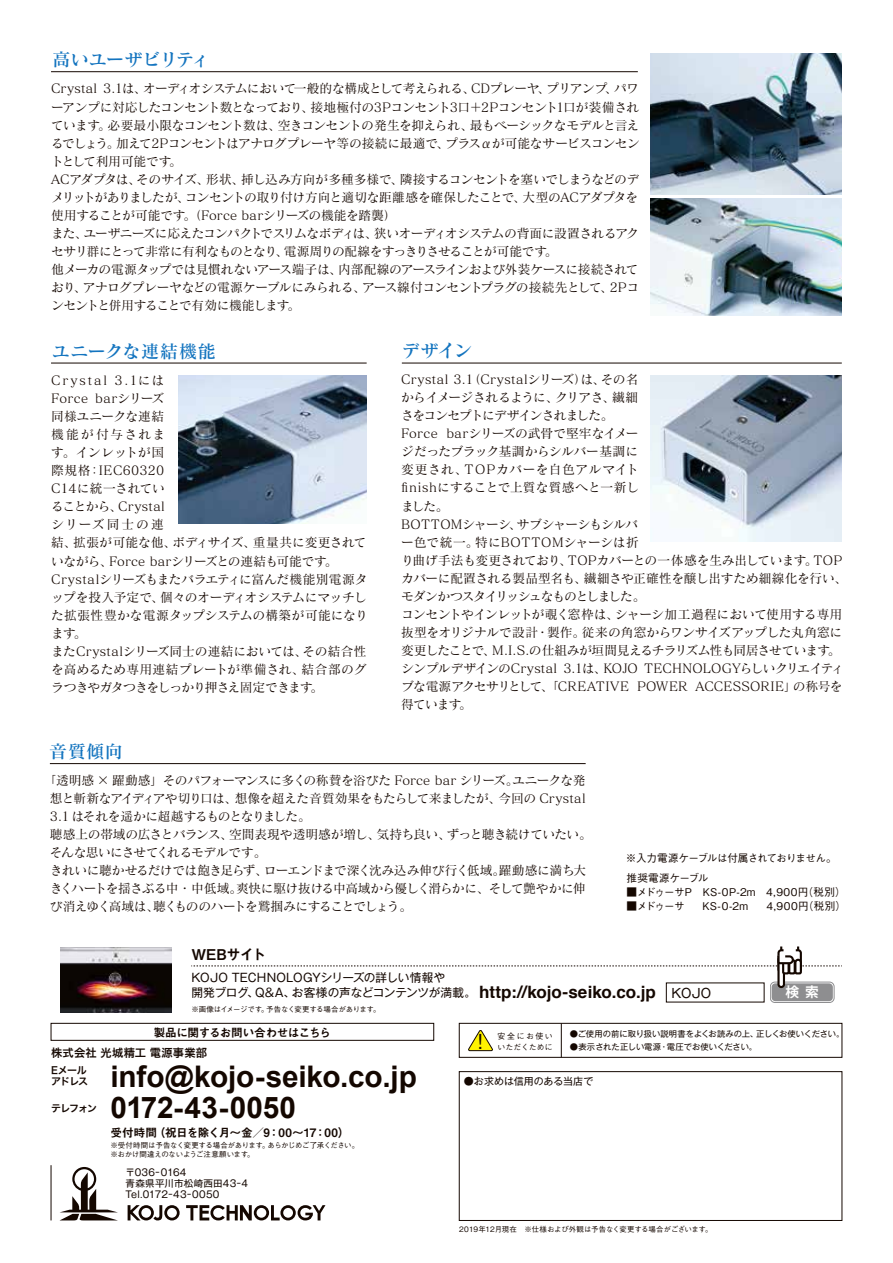
<style>
.page{position:relative;width:893px;height:1263px;background:#fff}
.page>*{position:absolute;margin:0;border:0;box-sizing:border-box;transform-origin:0 0}
.t1{font:700 29.7px/32px "Arial";letter-spacing:-.005em;color:#140700}
.t2{font:19.2px "Gothic MB101 Pr 6";color:#140700}
.t3{font:18px "Matisse Pro DB";letter-spacing:-.03em;color:#1374bf}
.t4{font:18px "Matisse Pro DB";letter-spacing:.025em;color:#1374bf}
.t5{font:18px "Matisse Pro DB";color:#1374bf}
.t6{font:14.85px "Midashi Go Pr 5 MB31";letter-spacing:-.035em;color:#140700}
.t7{font:700 13.65px "Koz Go Pro";color:#fff}
.t8{font:12.75px/18.1px "Matisse Pro M";letter-spacing:-.035em;color:#140700}
.t9{font:12.75px/18.1px "Matisse Pro M";letter-spacing:-.005em;color:#140700}
.t10{font:12.75px "Gothic MB101 Pr 6";color:#140700}
.t11{font:11.7px/14.9px "Gothic MB101 Pr 6";letter-spacing:-.01em;color:#140700}
.t12{font:11.7px "Midashi Go Pr 5 MB31";letter-spacing:-.045em;color:#140700}
.t13{font:11.25px "Hira Kaku Std W6";letter-spacing:.02em;color:#140700}
.t14{font:500 10.65px "Gothic BBB Pro";letter-spacing:.01em;color:#140700}
.t15{font:500 10.65px/19.6px "Gothic BBB Pro";letter-spacing:-.065em;color:#140700}
.t16{font:10.05px "Gothic MB101 Pr 6";color:#140700}
.t17{font:10.05px/10.6px "Hira Kaku Std W6";letter-spacing:-.085em;color:#140700}
.t18{font:9.6px/11.2px "Gothic MB101 Pr 6";letter-spacing:.025em;color:#140700}
.t19{font:8.25px "Gothic MB101 Pr 6";letter-spacing:-.005em;color:#140700}
.t20{font:500 7.8px/10.6px "Gothic BBB Pr 6";letter-spacing:.035em;color:#140700}
.t21{font:500 7.5px/8.6px "Gothic BBB Pr 6";letter-spacing:-.035em;color:#140700}
.s1{font-family:"Helvetica";font-weight:700;font-size:16.95px}
</style>
<div class="page">
<img style="left:651px;top:53px;width:191px;height:142px">
<img style="left:651px;top:199px;width:191px;height:117px">
<img style="left:178px;top:375px;width:189px;height:148px">
<img style="left:650px;top:375px;width:192px;height:167px">
<div style="left:51px;top:1023px;width:383px;height:17px;border:1px solid #140700"></div>
<div style="left:459px;top:1023px;width:383px;height:34px;border:1px solid #140700"></div>
<hr style="left:51px;top:1165px;width:1px;height:55px;background:#140700">
<div style="left:459px;top:1071px;width:383px;height:150px;border:1px solid #140700"></div>
<svg style="left:60px;top:1167px;width:58px;height:53px"></svg>
<svg style="left:128px;top:1205px;width:52px;height:15px"></svg>
<svg style="left:186px;top:1205px;width:139px;height:15px"></svg>
<hr style="left:561px;top:1023px;width:1px;height:34px;background:#140700">
<svg style="left:468px;top:1030px;width:25px;height:21px"></svg>
<div style="left:772px;top:983px;width:61px;height:18px;background:#8e8e90;border-radius:4px"></div>
<div style="left:770px;top:982px;width:64px;height:21px;border:1px solid #8e8e90;border-radius:5px"></div>
<svg style="left:780px;top:945px;width:19px;height:9px"></svg>
<div style="left:777px;top:949px;width:25px;height:24px;background:#fff;border:2px solid #140700;border-radius:3px"></div>
<svg style="left:191px;top:953px;width:651px;height:36px"></svg>
<img style="left:61px;top:948px;width:110px;height:65px">
<hr style="left:51px;top:71px;width:587px;height:1px;background:#140700">
<hr style="left:51px;top:363px;width:316px;height:1px;background:#140700">
<hr style="left:402px;top:363px;width:440px;height:1px;background:#140700">
<hr style="left:50px;top:763px;width:536px;height:1px;background:#140700">
<h3 class="t3" style="left:53px;top:48px;width:159px">高いユーザビリティ</h3>
<p class="t8" style="left:51px;top:79px;width:590px">Crystal 3.1は、オーディオシステムにおいて一般的な構成として考えられる、CDプレーヤ、プリアンプ、パワーアンプに対応したコンセント数となっており、接地極付の3Pコンセント3口＋2Pコンセント1口が装備されています。必要最小限なコンセント数は、空きコンセントの発生を抑えられ、最もベーシックなモデルと言えるでしょう。加えて2Pコンセントはアナログプレーヤ等の接続に最適で、プラスαが可能なサービスコンセントとして利用可能です。<br>ACアダプタは、そのサイズ、形状、挿し込み方向が多種多様で、隣接するコンセントを塞いでしまうなどのデメリットがありましたが、コンセントの取り付け方向と適切な距離感を確保したことで、大型のACアダプタを使用することが可能です。（Force barシリーズの機能を踏襲）<br>また、ユーザニーズに応えたコンパクトでスリムなボディは、狭いオーディオシステムの背面に設置されるアクセサリ群にとって非常に有利なものとなり、電源周りの配線をすっきりさせることが可能です。<br>他メーカの電源タップでは見慣れないアース端子は、内部配線のアースラインおよび外装ケースに接続されており、アナログプレーヤなどの電源ケーブルにみられる、アース線付コンセントプラグの接続先として、2Pコンセントと併用することで有効に機能します。</p>
<h3 class="t4" style="left:52px;top:340px;width:165px">ユニークな連結機能</h3>
<p class="t9" style="left:51px;top:371px;width:318px">Crystal 3.1には<br>Force barシリーズ<br>同様ユニークな連結<br>機能が付与されま<br>す。インレットが国<br>際規格：IEC60320<br>C14に統一されてい<br>ることから、Crystal<br>シリーズ同士の連<br>結、拡張が可能な他、ボディサイズ、重量共に変更されていながら、Force barシリーズとの連結も可能です。<br>Crystalシリーズもまたバラエティに富んだ機能別電源タップを投入予定で、個々のオーディオシステムにマッチした拡張性豊かな電源タップシステムの構築が可能になります。<br>またCrystalシリーズ同士の連結においては、その結合性を高めるため専用連結プレートが準備され、結合部のグラつきやガタつきをしっかり押さえ固定できます。</p>
<h3 class="t5" style="left:402px;top:339px;width:71px">デザイン</h3>
<p class="t8" style="left:401px;top:370px;width:448px">Crystal 3.1（Crystalシリーズ）は、その名<br>からイメージされるように、クリアさ、繊細<br>さをコンセプトにデザインされました。<br>Force barシリーズの武骨で堅牢なイメー<br>ジだったブラック基調からシルバー基調に<br>変更され、TOPカバーを白色アルマイト<br>finishにすることで上質な質感へと一新し<br>ました。<br>BOTTOMシャーシ、サブシャーシもシルバ<br>ー色で統一。特にBOTTOMシャーシは折<br>り曲げ手法も変更されており、TOPカバーとの一体感を生み出しています。TOPカバーに配置される製品型名も、繊細さや正確性を醸し出すため細線化を行い、モダンかつスタイリッシュなものとしました。<br>コンセントやインレットが覗く窓枠は、シャーシ加工過程において使用する専用抜型をオリジナルで設計・製作。従来の角窓からワンサイズアップした丸角窓に変更したことで、M.I.S.の仕組みが垣間見えるチラリズム性も同居させています。シンプルデザインのCrystal 3.1は、KOJO TECHNOLOGYらしいクリエイティブな電源アクセサリとして、「CREATIVE POWER ACCESSORIE」の称号を得ています。</p>
<h3 class="t5" style="left:49px;top:739px;width:75px">音質傾向</h3>
<p class="t8" style="left:50px;top:771px;width:544px;text-indent:-6px">「透明感 × 躍動感」そのパフォーマンスに多くの称賛を浴びた Force bar シリーズ。ユニークな発想と斬新なアイディアや切り口は、想像を超えた音質効果をもたらして来ましたが、今回の Crystal 3.1 はそれを遥かに超越するものとなりました。<br>聴感上の帯域の広さとバランス、空間表現や透明感が増し、気持ち良い、ずっと聴き続けていたい。そんな思いにさせてくれるモデルです。<br>きれいに聴かせるだけでは飽き足らず、ローエンドまで深く沈み込み伸び行く低域。躍動感に満ち大きくハートを揺さぶる中・中低域。爽快に駆け抜ける中高域から優しく滑らかに、そして艶やかに伸び消えゆく高域は、聴くもののハートを鷲掴みにすることでしょう。</p>
<p class="t15" style="left:626px;top:847px;width:212px">※入力電源ケーブルは付属されておりません。推奨電源ケーブル</p>
<p class="t14" style="left:626px;top:883px;width:221px">■メドゥーサP　KS-0P-2m　4,900円(税別）</p>
<p class="t14" style="left:626px;top:897px;width:221px">■メドゥーサ 　KS-0-2m　 4,900円(税別）</p>
<p class="t6" style="left:191px;top:943px;width:76px">WEBサイト</p>
<p class="t11" style="left:191px;top:969px;width:466px">KOJO TECHNOLOGYシリーズの詳しい情報や<br>開発ブログ、Q&amp;A、お客様の声などコンテンツが満載。 <span class="s1">http://kojo-seiko.co.jp</span></p>
<p class="t21" style="left:191px;top:1004px;width:191px">※画像はイメージです。予告なく変更する場合があります。</p>
<p class="t13" style="left:51px;top:1044px;width:158px">株式会社 光城精工 電源事業部</p>
<p class="t17" style="left:51px;top:1065px;width:39px">Eメールアドレス</p>
<p class="t17" style="left:51px;top:1103px;width:47px">テレフォン</p>
<p class="t10" style="left:671px;top:982px;width:41px">KOJO</p>
<p class="t7" style="left:786px;top:984px;width:35px">検 索</p>
<p class="t12" style="left:154px;top:1023px;width:179px">製品に関するお問い合わせはこちら</p>
<p class="t19" style="left:570px;top:1027px;width:276px">●ご使用の前に取り扱い説明書をよくお読みの上、正しくお使いください。</p>
<p class="t20" style="left:497px;top:1030px;width:57px">安全にお使いいただくために</p>
<h2 class="t2" style="left:471px;top:1026px;width:21px">！</h2>
<p class="t19" style="left:570px;top:1040px;width:189px">●表示された正しい電源・電圧でお使いください。</p>
<h1 class="t1" style="left:111px;top:1061px;width:308px">info@kojo-seiko.co.jp<br>0172-43-0050</h1>
<p class="t12" style="left:111px;top:1123px;width:240px">受付時間（祝日を除く月～金／9：00～17：00）</p>
<p class="t21" style="left:111px;top:1141px;width:250px">※受付時間は予告なく変更する場合があります。あらかじめご了承ください。※おかけ間違えのないようご注意願います。</p>
<p class="t16" style="left:464px;top:1072px;width:131px">●お求めは信用のある当店で</p>
<p class="t18" style="left:125px;top:1165px;width:124px">〒036-0164<br>青森県平川市松崎西田43-4<br>Tel.0172-43-0050</p>
<p class="t21" style="left:459px;top:1225px;width:255px">2019年12月現在　※仕様および外観は予告なく変更する場合がございます。</p>
</div>
